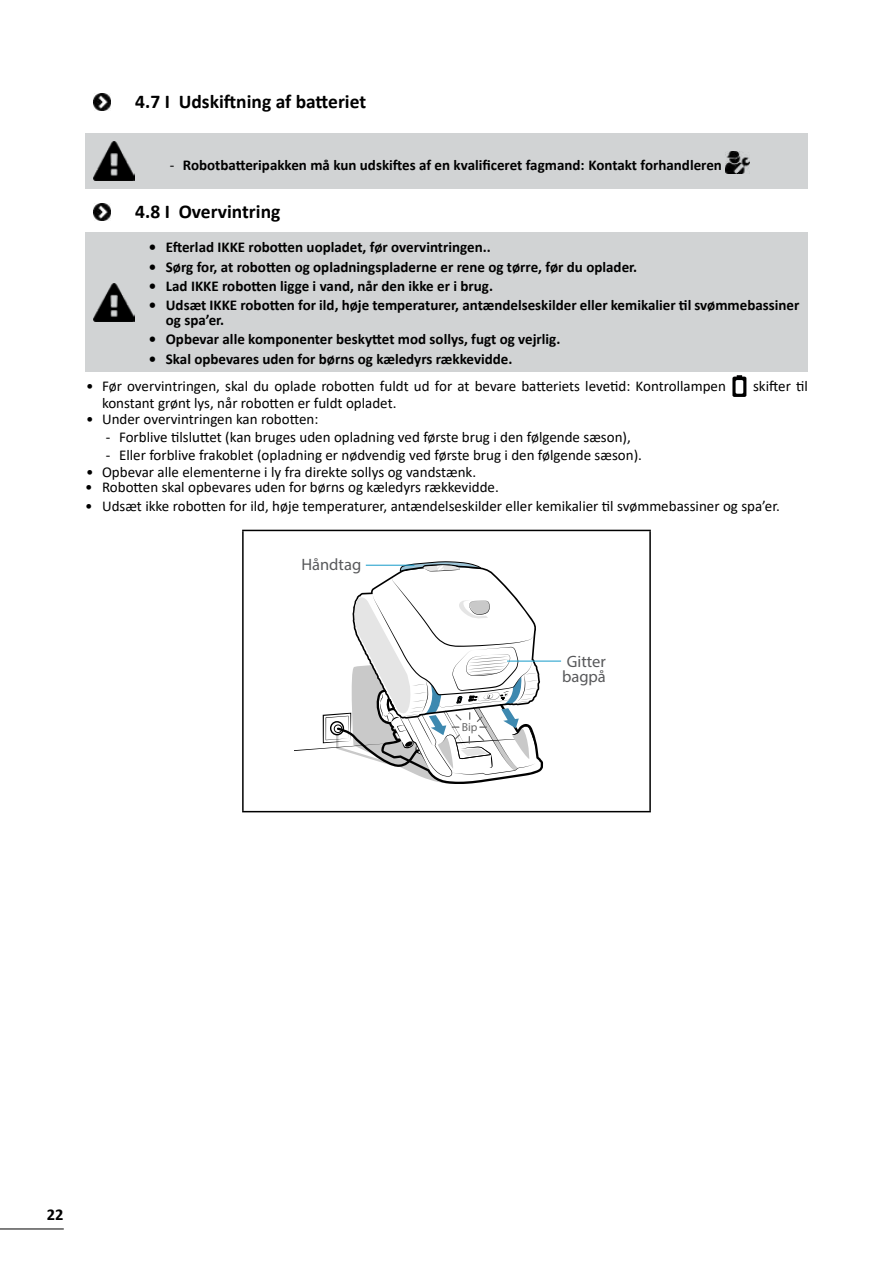
<style>
.page{position:relative;width:893px;height:1263px;background:#fff}
.page>*{position:absolute;margin:0;border:0;box-sizing:border-box;transform-origin:0 0}
.t1{font:700 19.5px "Calibri";color:#000}
.t2{font:16.5px/15px "Myriad Pro";color:#58595b}
.t3{font:700 16.5px "Calibri";color:#000}
.t4{font:15px "Calibri";color:#000}
.t5{font:700 15px/15px "Calibri";color:#000}
.t6{font:11.7px "Myriad Pro";color:#666}
.s1{font-weight:400}
.s2{color:#0e0d0e}
</style>
<div class="page">
<hr style="left:0;top:1228px;width:64px;height:1px;background:#000">
<img style="left:94px;top:94px;width:17px;height:17px">
<div style="left:85px;top:133px;width:55px;height:56px;background:#d1d3d4"></div>
<div style="left:140px;top:133px;width:668px;height:56px;background:#d1d3d4"></div>
<img style="left:94px;top:142px;width:41px;height:38px">
<img style="left:725px;top:152px;width:25px;height:22px">
<img style="left:94px;top:203px;width:17px;height:17px">
<div style="left:85px;top:233px;width:55px;height:139px;background:#d1d3d4"></div>
<div style="left:140px;top:233px;width:668px;height:139px;background:#d1d3d4"></div>
<img style="left:94px;top:283px;width:41px;height:38px">
<svg style="left:732px;top:375px;width:15px;height:22px"></svg>
<hr style="left:242px;top:531px;width:2px;height:280px;background:#000">
<hr style="left:649px;top:531px;width:2px;height:280px;background:#000">
<hr style="left:242px;top:811px;width:409px;height:1px;background:#000">
<hr style="left:242px;top:530px;width:409px;height:1px;background:#000">
<svg style="left:295px;top:561px;width:248px;height:223px"></svg>
<hr style="left:366px;top:565px;width:48px;height:1px;background:#149ac9">
<hr style="left:507px;top:661px;width:54px;height:1px;background:#149ac9">
<h1 class="t1" style="left:135px;top:88px;width:232px">4.7 I Udskiftning af batteriet</h1>
<p class="t5" style="left:170px;top:158px;width:554px"><span class="s1">-</span> Robotbatteripakken må kun udskiftes af en kvalificeret fagmand: Kontakt forhandleren</p>
<h1 class="t1" style="left:135px;top:198px;width:147px">4.8 I Overvintring</h1>
<p class="t5" style="left:149px;top:240px;width:343px">• Efterlad IKKE robotten uopladet, før overvintringen.<span class="s2">.</span></p>
<p class="t5" style="left:149px;top:259px;width:490px">• Sørg for, at robotten og opladningspladerne er rene og tørre, før du oplader.</p>
<p class="t5" style="left:149px;top:278px;width:346px">• Lad IKKE robotten ligge i vand, når den ikke er i brug.</p>
<p class="t5" style="left:166px;top:297px;width:635px;text-indent:-17px">• Udsæt IKKE robotten for ild, høje temperaturer, antændelseskilder eller kemikalier til svømmebassiner og spa’er.</p>
<p class="t5" style="left:149px;top:332px;width:413px">• Opbevar alle komponenter beskyttet mod sollys, fugt og vejrlig.</p>
<p class="t5" style="left:149px;top:351px;width:365px">• Skal opbevares uden for børns og kæledyrs rækkevidde.</p>
<p class="t4" style="left:86px;top:376px;width:641px">• Før overvintringen, skal du oplade robotten fuldt ud for at bevare batteriets levetid: Kontrollampen</p>
<p class="t4" style="left:753px;top:376px;width:56px">skifter til</p>
<p class="t4" style="left:102px;top:392px;width:296px">konstant grønt lys, når robotten er fuldt opladet.</p>
<p class="t4" style="left:86px;top:409px;width:234px">• Under overvintringen kan robotten:</p>
<p class="t4" style="left:106px;top:427px;width:526px">- Forblive tilsluttet (kan bruges uden opladning ved første brug i den følgende sæson),</p>
<p class="t4" style="left:106px;top:445px;width:538px">- Eller forblive frakoblet (opladning er nødvendig ved første brug i den følgende sæson).</p>
<p class="t4" style="left:86px;top:461px;width:392px">• Opbevar alle elementerne i ly fra direkte sollys og vandstænk.</p>
<p class="t4" style="left:85px;top:476px;width:415px">• Robotten skal opbevares uden for børns og kæledyrs rækkevidde.</p>
<p class="t4" style="left:85px;top:495px;width:696px">• Udsæt ikke robotten for ild, høje temperaturer, antændelseskilder eller kemikalier til svømmebassiner og spa’er.</p>
<p class="t2" style="left:301px;top:556px;width:61px">Håndtag</p>
<p class="t6" style="left:462px;top:719px;width:17px">Bip</p>
<p class="t2" style="left:562px;top:654px;width:45px">Gitter bagpå</p>
<p class="t3" style="left:47px;top:1203px;width:18px">22</p>
</div>
